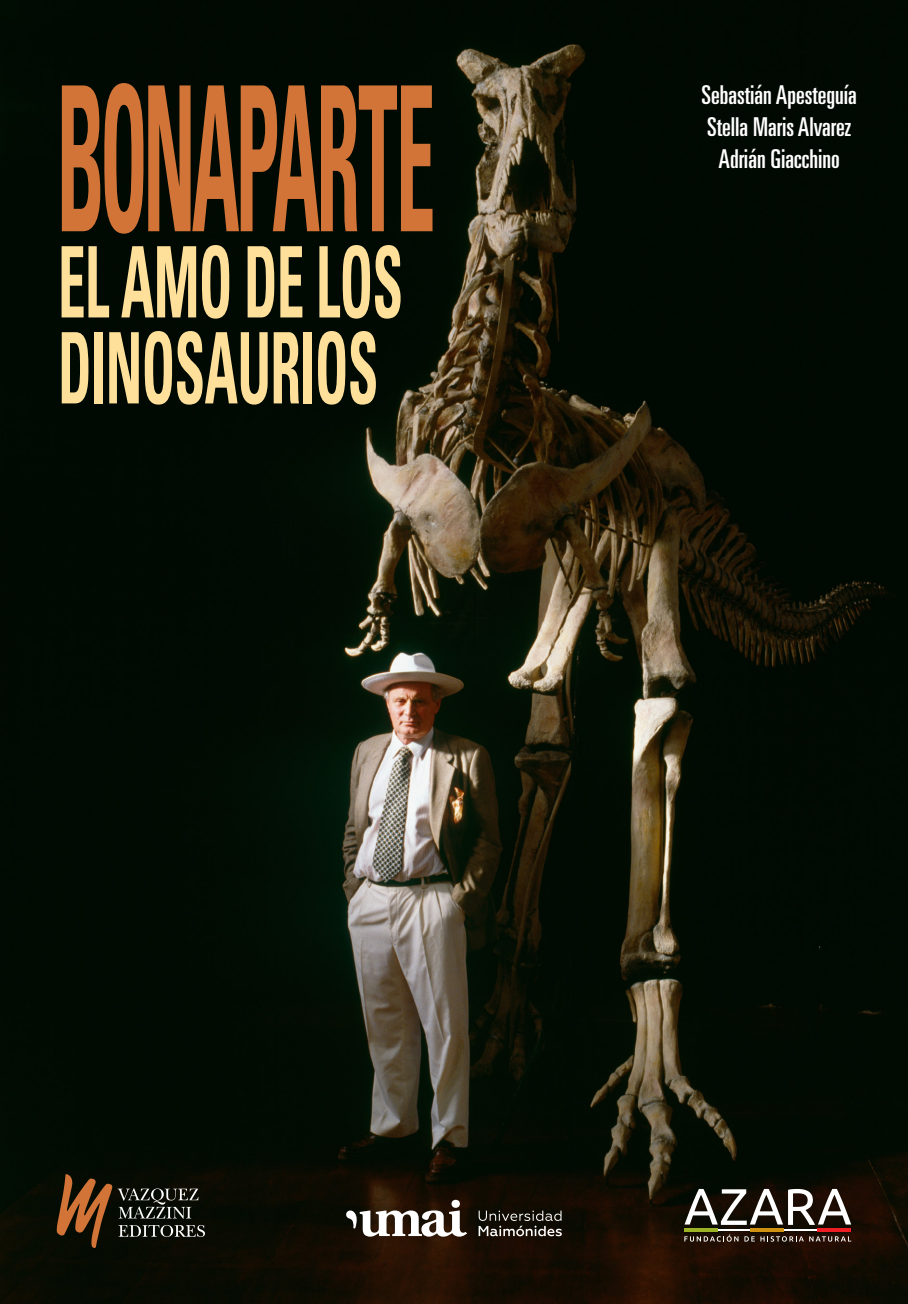
<style>
.page{position:relative;width:908px;height:1304px;background:#fff}
.page>*{position:absolute;margin:0;border:0;box-sizing:border-box;transform-origin:0 0}
.texto_principal{font:700 condensed 202px "Univers LT Std";letter-spacing:-.05em;color:#d27438;scale:.39 1}
.texto_principal-2{font:700 condensed 98.6px "Univers LT Std";letter-spacing:-.01em;color:#ffe09b;scale:.55 1}
.toc2{font:ultra-condensed 26px "Univers LT Std";color:#fff}
</style>
<div class="page">
<img style="left:0;top:0;width:907px;height:1304px">
<svg style="left:118px;top:1188px;width:80px;height:31px;background:#3a3d36"></svg>
<svg style="left:118px;top:1225px;width:87px;height:12px"></svg>
<svg style="left:56px;top:1174px;width:56px;height:75px;background:#5a3618"></svg>
<svg style="left:478px;top:1211px;width:83px;height:25px;background:#48443d"></svg>
<svg style="left:346px;top:1200px;width:121px;height:37px"></svg>
<svg style="left:684px;top:1234px;width:54px;height:8px"></svg>
<svg style="left:744px;top:1236px;width:10px;height:6px"></svg>
<svg style="left:760px;top:1236px;width:90px;height:6px"></svg>
<hr style="left:684px;top:1229px;width:166px;height:2px;background:#fff">
<svg style="left:684px;top:1189px;width:166px;height:36px"></svg>
<hr style="left:684px;top:1228px;width:33px;height:4px;background:#9cb226">
<hr style="left:749px;top:1228px;width:34px;height:4px;background:#cf910f">
<hr style="left:817px;top:1228px;width:33px;height:4px;background:#ee1d23">
<p class="texto_principal" style="left:57px;top:36px;width:971px">BONAPARTE</p>
<p class="texto_principal-2" style="left:58px;top:222px;width:628px">EL AMO DE LOS</p>
<p class="texto_principal-2" style="left:58px;top:308px;width:583px">DINOSAURIOS</p>
<p class="toc2" style="left:701px;top:80px;width:157px">Sebastián Apesteguía</p>
<p class="toc2" style="left:707px;top:112px;width:145px">Stella Maris Alvarez</p>
<p class="toc2" style="left:718px;top:144px;width:123px">Adrián Giacchino</p>
</div>
